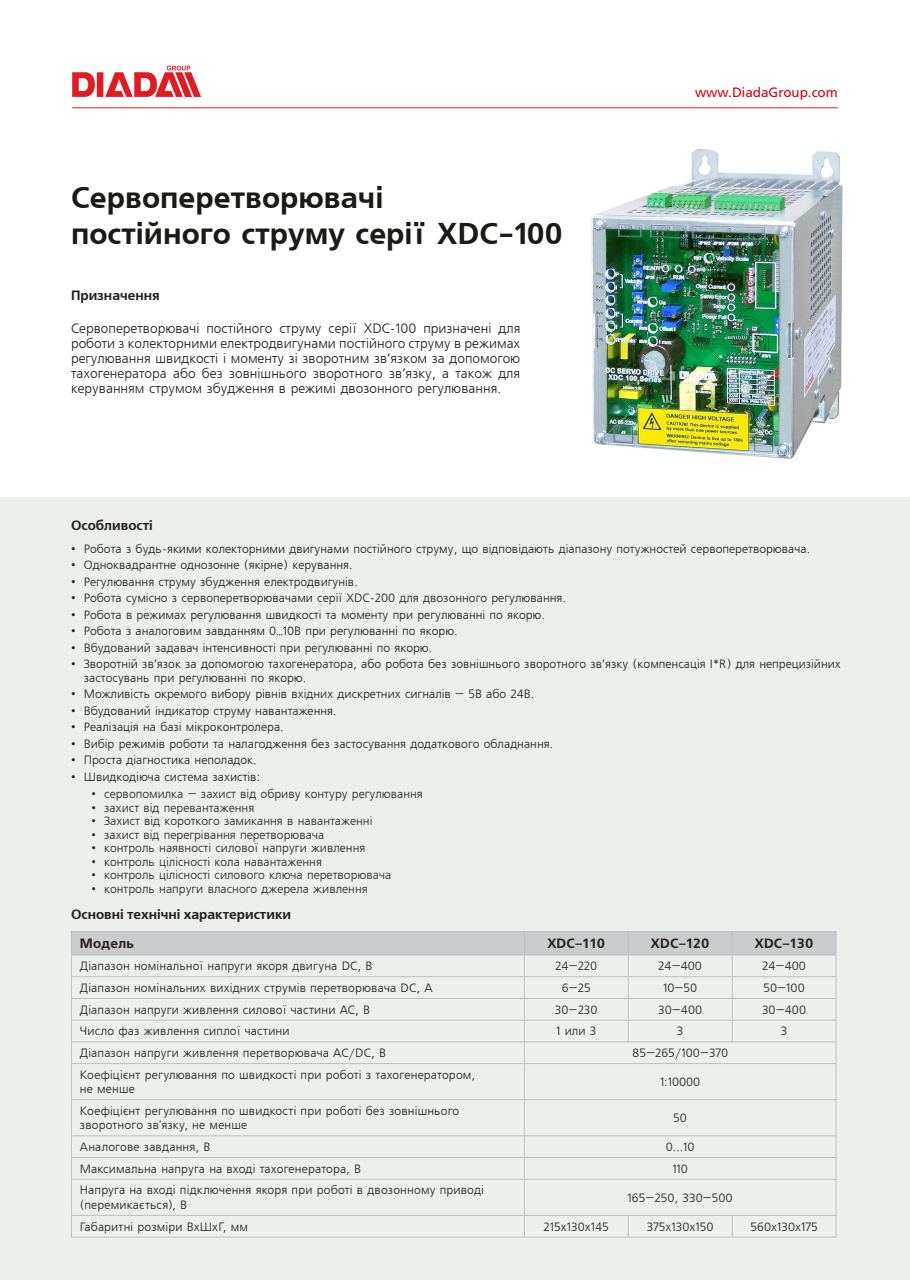
<style>
.page{position:relative;width:910px;height:1280px;background:#fff}
.page>*{position:absolute;margin:0;border:0;box-sizing:border-box;transform-origin:0 0}
.t1{font:30px "AXP Free Set C Bold";color:#1a1a18}
.t2{font:13.5px/15px "Free Set CTT";color:#1a1a18;text-align:justify}
.t3{font:700 13.5px "Free Set C";color:#231f20}
.t4{font:13.5px "Free Set C";color:#da020e}
.t5{font:12px/14.4px "Free Set CTT";color:#1a1a18}
.t6{font:12px "Free Set CTT";color:#231f20}
</style>
<div class="page">
<hr style="left:72px;top:107px;width:766px;height:1px;background:#ee1d23">
<svg style="left:72px;top:66px;width:129px;height:31px"></svg>
<div style="left:0;top:498px;width:910px;height:782px;background:#edefed"></div>
<hr style="left:71px;top:931px;width:453px;height:1px;background:#bcbdc0">
<hr style="left:524px;top:931px;width:104px;height:1px;background:#bcbdc0">
<hr style="left:628px;top:931px;width:104px;height:1px;background:#bcbdc0">
<hr style="left:732px;top:931px;width:104px;height:1px;background:#bcbdc0">
<svg style="left:71px;top:932px;width:766px;height:131px"></svg>
<hr style="left:71px;top:1063px;width:453px;height:1px;background:#bcbdc0">
<hr style="left:71px;top:1064px;width:1px;height:35px;background:#bcbdc0">
<hr style="left:524px;top:1063px;width:104px;height:1px;background:#bcbdc0">
<hr style="left:524px;top:1064px;width:1px;height:35px;background:#bcbdc0">
<hr style="left:628px;top:1063px;width:104px;height:1px;background:#bcbdc0">
<hr style="left:732px;top:1063px;width:104px;height:1px;background:#bcbdc0">
<hr style="left:836px;top:1064px;width:1px;height:35px;background:#bcbdc0">
<hr style="left:71px;top:1099px;width:453px;height:1px;background:#bcbdc0">
<hr style="left:71px;top:1100px;width:1px;height:35px;background:#bcbdc0">
<hr style="left:524px;top:1099px;width:104px;height:1px;background:#bcbdc0">
<hr style="left:524px;top:1100px;width:1px;height:35px;background:#bcbdc0">
<hr style="left:628px;top:1099px;width:104px;height:1px;background:#bcbdc0">
<hr style="left:732px;top:1099px;width:104px;height:1px;background:#bcbdc0">
<hr style="left:836px;top:1100px;width:1px;height:35px;background:#bcbdc0">
<hr style="left:71px;top:1135px;width:453px;height:1px;background:#bcbdc0">
<hr style="left:524px;top:1135px;width:104px;height:1px;background:#bcbdc0">
<hr style="left:628px;top:1135px;width:104px;height:1px;background:#bcbdc0">
<hr style="left:732px;top:1135px;width:104px;height:1px;background:#bcbdc0">
<hr style="left:71px;top:1157px;width:453px;height:1px;background:#bcbdc0">
<svg style="left:71px;top:1136px;width:1px;height:43px"></svg>
<hr style="left:524px;top:1157px;width:104px;height:1px;background:#bcbdc0">
<svg style="left:524px;top:1136px;width:1px;height:43px"></svg>
<hr style="left:628px;top:1157px;width:104px;height:1px;background:#bcbdc0">
<hr style="left:732px;top:1157px;width:104px;height:1px;background:#bcbdc0">
<svg style="left:836px;top:1136px;width:1px;height:43px"></svg>
<hr style="left:71px;top:1179px;width:453px;height:1px;background:#bcbdc0">
<hr style="left:71px;top:1179px;width:1px;height:36px;background:#bcbdc0">
<hr style="left:524px;top:1179px;width:104px;height:1px;background:#bcbdc0">
<hr style="left:524px;top:1179px;width:1px;height:36px;background:#bcbdc0">
<hr style="left:628px;top:1179px;width:104px;height:1px;background:#bcbdc0">
<hr style="left:732px;top:1179px;width:104px;height:1px;background:#bcbdc0">
<hr style="left:836px;top:1179px;width:1px;height:36px;background:#bcbdc0">
<hr style="left:71px;top:1215px;width:453px;height:1px;background:#bcbdc0">
<svg style="left:71px;top:1216px;width:1px;height:21px"></svg>
<hr style="left:524px;top:1215px;width:104px;height:1px;background:#bcbdc0">
<svg style="left:524px;top:1216px;width:1px;height:21px"></svg>
<hr style="left:628px;top:1215px;width:104px;height:1px;background:#bcbdc0">
<svg style="left:628px;top:1216px;width:1px;height:21px"></svg>
<hr style="left:732px;top:1215px;width:104px;height:1px;background:#bcbdc0">
<svg style="left:732px;top:1216px;width:1px;height:21px"></svg>
<svg style="left:836px;top:1216px;width:1px;height:21px"></svg>
<hr style="left:71px;top:1237px;width:453px;height:1px;background:#bcbdc0">
<hr style="left:524px;top:1237px;width:104px;height:1px;background:#bcbdc0">
<hr style="left:628px;top:1237px;width:104px;height:1px;background:#bcbdc0">
<hr style="left:732px;top:1237px;width:104px;height:1px;background:#bcbdc0">
<img style="left:591px;top:149px;width:252px;height:310px">
<p class="t1" style="left:71px;top:181px;width:314px">Сервоперетворювачі</p>
<p class="t1" style="left:71px;top:217px;width:493px">постійного струму серії XDC-100</p>
<p class="t3" style="left:71px;top:287px;width:90px">Призначення</p>
<p class="t2" style="left:71px;top:321px;width:451px">Cервоперетворювачі постійного струму серії XDC-100 призначені для роботи з колекторними електродвигунами постійного струму в режимах регулювання швидкості і моменту зі зворотним зв’язком за допомогою тахогенератора або без зовнішнього зворотного зв’язку, а також для керуванням струмом збудження в режимі двозонного регулювання.</p>
<p class="t3" style="left:71px;top:517px;width:83px">Особливості</p>
<p class="t4" style="left:695px;top:85px;width:144px">www.DiadaGroup.com</p>
<p class="t5" style="left:71px;top:542px;width:741px">• Робота з будь-якими колекторними двигунами постійного струму, що відповідають діапазону потужностей сервоперетворювача.</p>
<p class="t5" style="left:71px;top:559px;width:283px">• Одноквадрантне однозонне (якірне) керування.</p>
<p class="t5" style="left:71px;top:575px;width:288px">• Регулювання струму збудження електродвигунів.</p>
<p class="t5" style="left:71px;top:592px;width:496px">• Робота сумісно з сервоперетворювачами серії XDC-200 для двозонного регулювання.</p>
<p class="t5" style="left:71px;top:608px;width:475px">• Робота в режимах регулювання швидкості та моменту при регулюванні по якорю.</p>
<p class="t5" style="left:71px;top:625px;width:388px">• Робота з аналоговим завданням 0…10В при регулюванні по якорю.</p>
<p class="t5" style="left:71px;top:641px;width:363px">• Вбудований задавач інтенсивності при регулюванні по якорю.</p>
<p class="t5" style="left:84px;top:658px;width:759px;line-height:13.5px;text-indent:-13px">• Зворотній зв’язок за допомогою тахогенератора, або робота без зовнішнього зворотного зв’язку (компенсація I*R) для непрецизійних застосувань при регулюванні по якорю.</p>
<p class="t5" style="left:71px;top:688px;width:465px">• Можливість окремого вибору рівнів вхідних дискретних сигналів – 5В або 24В.</p>
<p class="t5" style="left:71px;top:704px;width:267px">• Вбудований індикатор струму навантаження.</p>
<p class="t5" style="left:71px;top:721px;width:214px">• Реалізація на базі мікроконтролера.</p>
<p class="t5" style="left:71px;top:737px;width:484px">• Вибір режимів роботи та налагодження без застосування додаткового обладнання.</p>
<p class="t5" style="left:71px;top:754px;width:187px">• Проста діагностика неполадок.</p>
<p class="t5" style="left:71px;top:770px;width:191px">• Швидкодіюча система захистів:</p>
<p class="t6" style="left:91px;top:788px;width:333px">• сервопомилка – захист від обриву контуру регулювання</p>
<p class="t6" style="left:91px;top:801px;width:164px">• захист від перевантаження</p>
<p class="t6" style="left:91px;top:815px;width:282px">• Захист від короткого замикання в навантаженні</p>
<p class="t6" style="left:91px;top:828px;width:234px">• захист від перегрівання перетворювача</p>
<p class="t6" style="left:91px;top:842px;width:276px">• контроль наявності силової напруги живлення</p>
<p class="t6" style="left:91px;top:855px;width:232px">• контроль цілісності кола навантаження</p>
<p class="t6" style="left:91px;top:869px;width:301px">• контроль цілісності силового ключа перетворювача</p>
<p class="t6" style="left:91px;top:882px;width:278px">• контроль напруги власного джерела живлення</p>
<p class="t3" style="left:71px;top:907px;width:222px">Основні технічні характеристики</p>
<p class="t3" style="left:80px;top:936px;width:55px">Модель</p>
<p class="t3" style="left:547px;top:936px;width:59px">XDC–110</p>
<p class="t3" style="left:651px;top:936px;width:60px">XDC–120</p>
<p class="t3" style="left:755px;top:936px;width:60px">XDC–130</p>
<p class="t5" style="left:80px;top:959px;width:294px">Діапазон номінальної напруги якоря двигуна DC, В</p>
<p class="t5" style="left:555px;top:959px;width:44px">24–220</p>
<p class="t5" style="left:658px;top:959px;width:45px">24–400</p>
<p class="t5" style="left:762px;top:959px;width:45px">24–400</p>
<p class="t5" style="left:80px;top:981px;width:354px">Діапазон номінальних вихідних струмів перетворювача DC, А</p>
<p class="t5" style="left:562px;top:981px;width:30px">6–25</p>
<p class="t5" style="left:663px;top:981px;width:36px">10–50</p>
<p class="t5" style="left:763px;top:981px;width:43px">50–100</p>
<p class="t5" style="left:80px;top:1003px;width:292px">Діапазон напруги живлення силової частини AC, В</p>
<p class="t5" style="left:555px;top:1003px;width:44px">30–230</p>
<p class="t5" style="left:658px;top:1003px;width:45px">30–400</p>
<p class="t5" style="left:762px;top:1003px;width:45px">30–400</p>
<p class="t5" style="left:80px;top:1024px;width:211px">Число фаз живлення сиплої частини</p>
<p class="t5" style="left:556px;top:1024px;width:42px">1 или 3</p>
<p class="t5" style="left:677px;top:1024px;width:8px">3</p>
<p class="t5" style="left:781px;top:1024px;width:8px">3</p>
<p class="t5" style="left:80px;top:1046px;width:308px">Діапазон напруги живлення перетворювача AC/DC, В</p>
<p class="t5" style="left:632px;top:1046px;width:98px">85–265/100–370</p>
<p class="t5" style="left:80px;top:1068px;width:397px">Коефіцієнт регулювання по швидкості при роботі з тахогенератором, не менше</p>
<p class="t5" style="left:660px;top:1075px;width:42px">1:10000</p>
<p class="t5" style="left:80px;top:1104px;width:381px">Коефіцієнт регулювання по швидкості при роботі без зовнішнього зворотного зв'язку, не менше</p>
<p class="t5" style="left:673px;top:1111px;width:15px">50</p>
<p class="t5" style="left:80px;top:1140px;width:132px">Аналогове завдання, В</p>
<p class="t5" style="left:666px;top:1140px;width:30px">0...10</p>
<p class="t5" style="left:80px;top:1162px;width:283px">Максимальна напруга на вході тахогенератора, В</p>
<p class="t5" style="left:672px;top:1162px;width:17px">110</p>
<p class="t5" style="left:80px;top:1184px;width:406px">Напруга на вході підключення якоря при роботі в двозонному приводі (перемикається), В</p>
<p class="t5" style="left:628px;top:1191px;width:107px">165–250, 330–500</p>
<p class="t5" style="left:80px;top:1220px;width:170px">Габаритні розміри ВхШхГ, мм</p>
<p class="t5" style="left:544px;top:1220px;width:67px">215x130x145</p>
<p class="t5" style="left:647px;top:1220px;width:68px">375x130x150</p>
<p class="t5" style="left:750px;top:1220px;width:69px">560x130x175</p>
</div>
